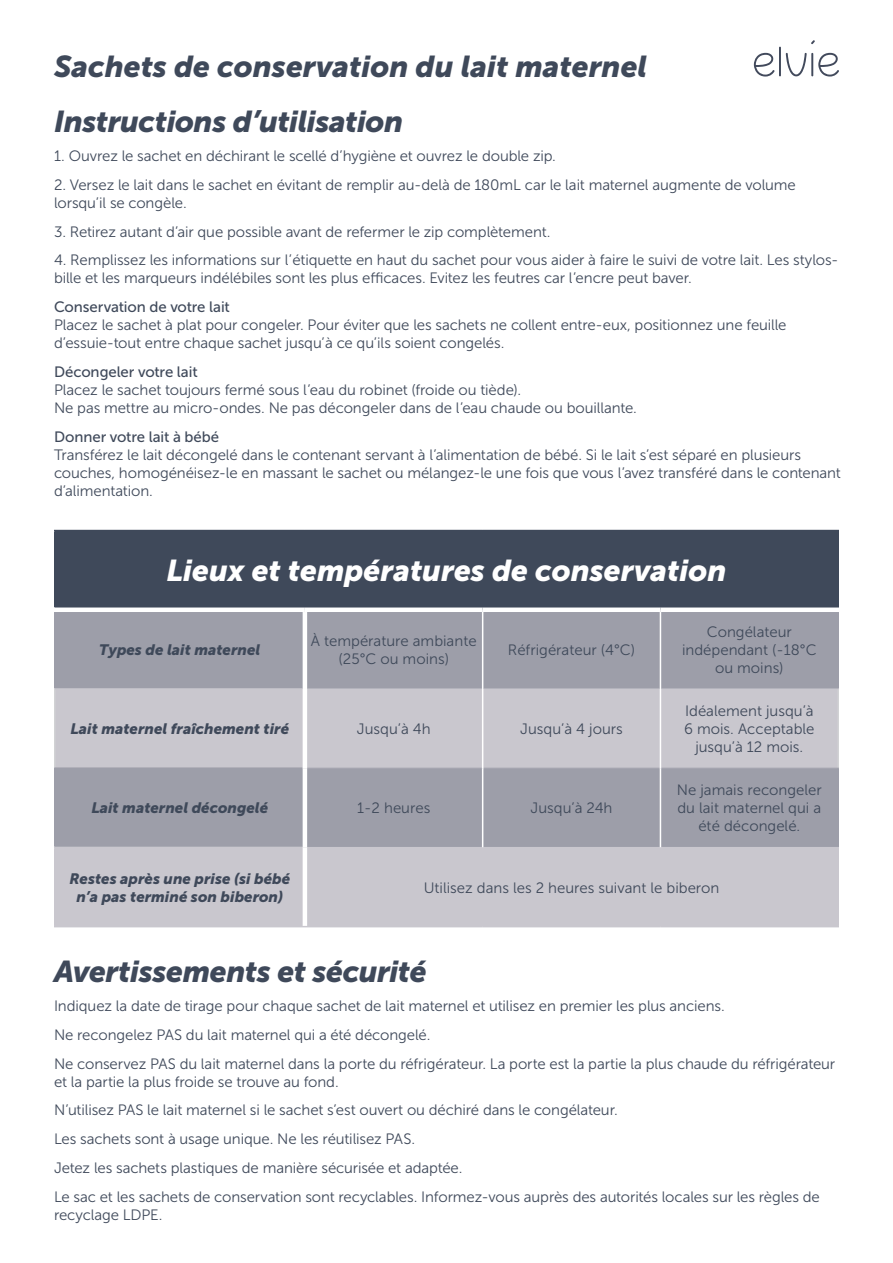
<style>
.page{position:relative;width:893px;height:1263px;background:#fff}
.page>*{position:absolute;margin:0;border:0;box-sizing:border-box;transform-origin:0 0}
.t1{font:italic 30px "Museo Sans 900";letter-spacing:-.01em;color:#3f495a}
.t2{font:italic 30px "Museo Sans 900";color:#fff}
.t3{font:15px/18px "Museo Sans 300";letter-spacing:-.005em;color:#3f495a}
.t4{font:italic 15px/18px "Museo Sans 900";color:#3f495a;text-align:center}
.s1{font-family:"Museo Sans 500"}
</style>
<div class="page">
<svg style="left:811px;top:40px;width:4px;height:4px"></svg>
<hr style="left:811px;top:53px;width:2px;height:23px;background:#424a5c">
<svg style="left:786px;top:53px;width:21px;height:23px"></svg>
<hr style="left:779px;top:47px;width:2px;height:29px;background:#424a5c">
<svg style="left:754px;top:53px;width:20px;height:24px"></svg>
<svg style="left:818px;top:53px;width:21px;height:24px"></svg>
<div style="left:55px;top:530px;width:783px;height:80px;background:#3f495a"></div>
<div style="left:56px;top:612px;width:781px;height:77px;background:#9d9ea9"></div>
<svg style="left:56px;top:690px;width:781px;height:236px;background:#bab9c1"></svg>
<hr style="left:54px;top:530px;width:251px;height:1px;background:#3f495a">
<hr style="left:54px;top:531px;width:2px;height:76px;background:#3f495a">
<hr style="left:660px;top:530px;width:179px;height:1px;background:#3f495a">
<hr style="left:837px;top:531px;width:2px;height:76px;background:#3f495a">
<hr style="left:54px;top:612px;width:2px;height:76px;background:#9d9ea9">
<hr style="left:837px;top:612px;width:2px;height:77px;background:#9d9ea9">
<hr style="left:54px;top:688px;width:249px;height:2px;background:#c9c7ce">
<hr style="left:54px;top:690px;width:2px;height:77px;background:#d1d2d4">
<hr style="left:837px;top:689px;width:2px;height:79px;background:#d1d2d4">
<hr style="left:307px;top:689px;width:175px;height:1px;background:#c9c7ce">
<hr style="left:483px;top:689px;width:177px;height:1px;background:#c9c7ce">
<hr style="left:661px;top:689px;width:178px;height:1px;background:#c9c7ce">
<hr style="left:54px;top:767px;width:249px;height:2px;background:#9d9ea9">
<hr style="left:54px;top:769px;width:2px;height:78px;background:#9d9ea9">
<hr style="left:837px;top:768px;width:2px;height:79px;background:#9d9ea9">
<hr style="left:307px;top:768px;width:175px;height:1px;background:#9d9ea9">
<hr style="left:483px;top:768px;width:177px;height:1px;background:#9d9ea9">
<hr style="left:661px;top:768px;width:178px;height:1px;background:#9d9ea9">
<hr style="left:54px;top:847px;width:249px;height:1px;background:#c9c7ce">
<hr style="left:54px;top:848px;width:2px;height:78px;background:#c9c7ce">
<hr style="left:837px;top:848px;width:2px;height:78px;background:#c9c7ce">
<hr style="left:54px;top:926px;width:251px;height:1px;background:#c9c7ce">
<hr style="left:305px;top:926px;width:178px;height:1px;background:#c9c7ce">
<hr style="left:483px;top:926px;width:177px;height:1px;background:#c9c7ce">
<hr style="left:660px;top:926px;width:179px;height:1px;background:#c9c7ce">
<hr style="left:307px;top:847px;width:176px;height:1px;background:#c9c7ce">
<hr style="left:483px;top:847px;width:177px;height:1px;background:#c9c7ce">
<hr style="left:660px;top:847px;width:179px;height:1px;background:#c9c7ce">
<hr style="left:482px;top:612px;width:1px;height:77px;background:#fff">
<hr style="left:660px;top:612px;width:1px;height:77px;background:#fff">
<hr style="left:482px;top:689px;width:1px;height:79px;background:#fff">
<hr style="left:660px;top:689px;width:1px;height:79px;background:#fff">
<hr style="left:482px;top:768px;width:1px;height:79px;background:#fff">
<hr style="left:660px;top:768px;width:1px;height:79px;background:#fff">
<hr style="left:303px;top:612px;width:4px;height:77px;background:#fff">
<hr style="left:303px;top:689px;width:4px;height:79px;background:#fff">
<hr style="left:303px;top:768px;width:4px;height:79px;background:#fff">
<hr style="left:303px;top:847px;width:4px;height:79px;background:#fff">
<div style="left:54px;top:607px;width:251px;height:5px;background:#fff"></div>
<div style="left:305px;top:607px;width:178px;height:5px;background:#fff"></div>
<div style="left:483px;top:607px;width:177px;height:5px;background:#fff"></div>
<div style="left:660px;top:607px;width:179px;height:5px;background:#fff"></div>
<p class="t1" style="left:54px;top:49px;width:595px">Sachets de conservation du lait maternel</p>
<p class="t1" style="left:54px;top:105px;width:351px">Instructions d’utilisation</p>
<p class="t3" style="left:54px;top:147px;width:503px">1. Ouvrez le sachet en déchirant le scellé d’hygiène et ouvrez le double zip.</p>
<p class="t3" style="left:54px;top:176px;width:743px">2. Versez le lait dans le sachet en évitant de remplir au-delà de 180mL car le lait maternel augmente de volume lorsqu’il se congèle.</p>
<p class="t3" style="left:54px;top:222px;width:498px">3. Retirez autant d’air que possible avant de refermer le zip complètement.</p>
<p class="t3" style="left:54px;top:251px;width:786px">4. Remplissez les informations sur l’étiquette en haut du sachet pour vous aider à faire le suivi de votre lait. Les stylos&shy;bille et les marqueurs indélébiles sont les plus efficaces. Evitez les feutres car l’encre peut baver.</p>
<p class="t3" style="left:54px;top:298px;width:734px"><span class="s1">Conservation de votre lait<br></span>Placez le sachet à plat pour congeler. Pour éviter que les sachets ne collent entre-eux, positionnez une feuille d’essuie-tout entre chaque sachet jusqu’à ce qu’ils soient congelés.</p>
<p class="t3" style="left:54px;top:363px;width:584px"><span class="s1">Décongeler votre lait<br></span>Placez le sachet toujours fermé sous l’eau du robinet (froide ou tiède).<br>Ne pas mettre au micro-ondes. Ne pas décongeler dans de l’eau chaude ou bouillante.</p>
<p class="t3" style="left:54px;top:428px;width:788px"><span class="s1">Donner votre lait à bébé<br></span>Transférez le lait décongelé dans le contenant servant à l’alimentation de bébé. Si le lait s’est séparé en plusieurs couches, homogénéisez-le en massant le sachet ou mélangez-le une fois que vous l’avez transféré dans le contenant d’alimentation.</p>
<p class="t2" style="left:166px;top:554px;width:562px">Lieux et températures de conservation</p>
<p class="t4" style="left:99px;top:641px;width:163px">Types de lait maternel</p>
<p class="t3" style="left:311px;top:632px;width:167px;text-align:center">À température ambiante (25°C ou moins)</p>
<p class="t3" style="left:508px;top:641px;width:129px">Réfrigérateur (4°C)</p>
<p class="t4" style="left:71px;top:720px;width:220px">Lait maternel fraîchement tiré</p>
<p class="t3" style="left:357px;top:720px;width:75px">Jusqu’à 4h</p>
<p class="t3" style="left:520px;top:720px;width:104px">Jusqu’à 4 jours</p>
<p class="t4" style="left:91px;top:799px;width:178px">Lait maternel décongelé</p>
<p class="t3" style="left:357px;top:799px;width:75px">1-2 heures</p>
<p class="t3" style="left:531px;top:799px;width:83px">Jusqu’à 24h</p>
<p class="t3" style="left:682px;top:623px;width:136px;text-align:center">Congélateur indépendant (-18°C ou moins)</p>
<p class="t3" style="left:684px;top:702px;width:132px;text-align:center">Idéalement jusqu’à<br>6 mois. Acceptable jusqu’à 12 mois.</p>
<p class="t3" style="left:677px;top:781px;width:146px;text-align:center">Ne jamais recongeler du lait maternel qui a été décongelé.</p>
<p class="t4" style="left:69px;top:869px;width:222px">Restes après une prise (si bébé n’a pas terminé son biberon)</p>
<p class="t3" style="left:424px;top:879px;width:297px">Utilisez dans les 2 heures suivant le biberon</p>
<p class="t1" style="left:54px;top:954px;width:374px">Avertissements et sécurité</p>
<p class="t3" style="left:54px;top:997px;width:672px">Indiquez la date de tirage pour chaque sachet de lait maternel et utilisez en premier les plus anciens.</p>
<p class="t3" style="left:54px;top:1026px;width:378px">Ne recongelez PAS du lait maternel qui a été décongelé.</p>
<p class="t3" style="left:54px;top:1054px;width:783px">Ne conservez PAS du lait maternel dans la porte du réfrigérateur. La porte est la partie la plus chaude du réfrigérateur et la partie la plus froide se trouve au fond.</p>
<p class="t3" style="left:54px;top:1101px;width:565px">N’utilisez PAS le lait maternel si le sachet s’est ouvert ou déchiré dans le congélateur.</p>
<p class="t3" style="left:54px;top:1130px;width:363px">Les sachets sont à usage unique. Ne les réutilisez PAS.</p>
<p class="t3" style="left:54px;top:1159px;width:410px">Jetez les sachets plastiques de manière sécurisée et adaptée.</p>
<p class="t3" style="left:54px;top:1188px;width:767px">Le sac et les sachets de conservation sont recyclables. Informez-vous auprès des autorités locales sur les règles de recyclage LDPE.</p>
</div>
